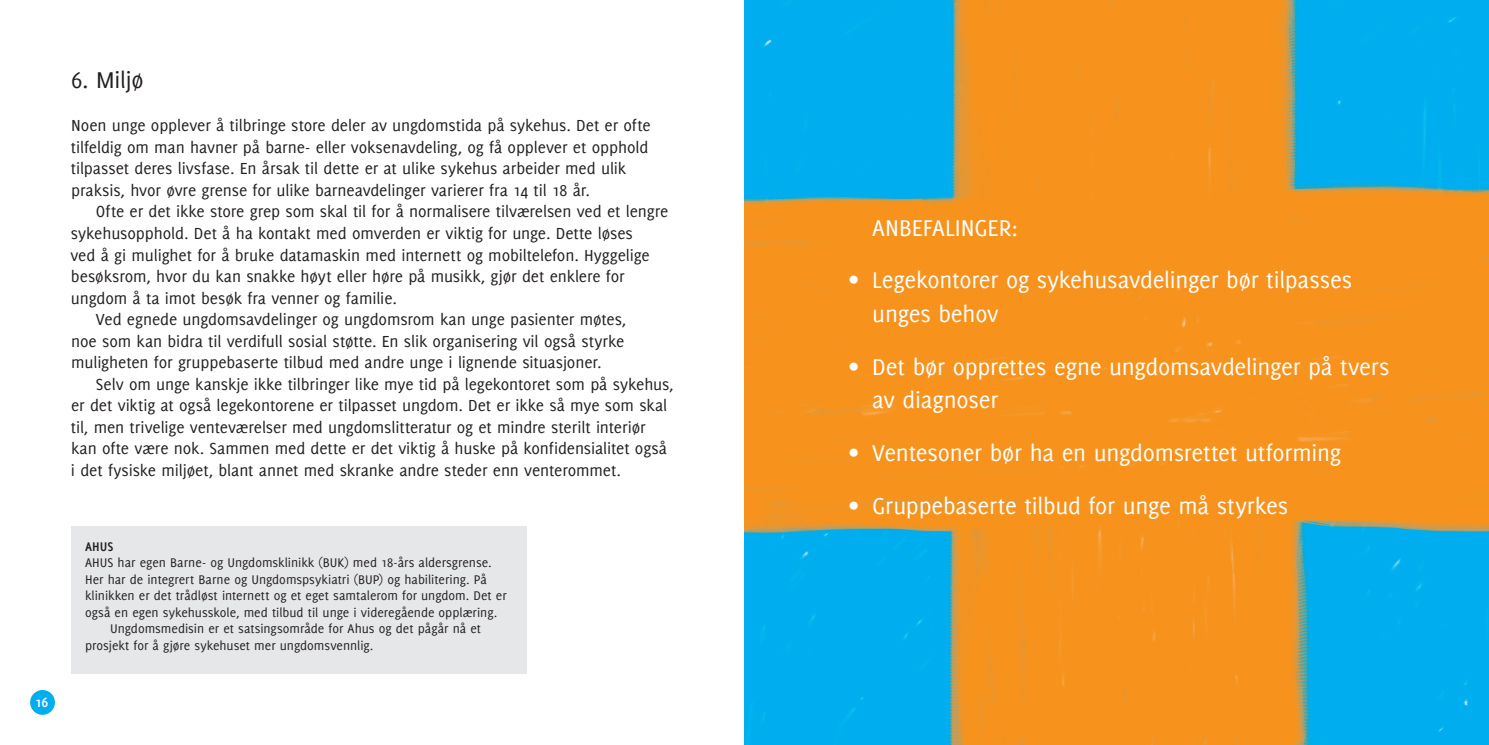
<style>
.page{position:relative;width:1489px;height:745px;background:#fff}
.page>*{position:absolute;margin:0;border:0;box-sizing:border-box;transform-origin:0 0}
.t1{font:25px "Delicious";letter-spacing:-.01em;color:#fff}
.t2{font:25px "Delicious";letter-spacing:-.01em;color:#231f20}
.t3{font:17.5px/21.5px "Delicious";letter-spacing:-.005em;color:#231f20}
.t4{font:700 15px "Delicious";color:#fff}
.t5{font:13.75px/16.5px "Delicious";color:#231f20}
.t6{font:700 13.75px "Delicious";color:#231f20}
.s1{font-family:"DIN"}
</style>
<div class="page">
<div style="left:30px;top:689px;width:25px;height:25px;background:#00aeef;border-radius:50%"></div>
<img style="left:744px;top:0;width:744px;height:744px">
<div style="left:71px;top:526px;width:455px;height:147px;background:#e6e7e9"></div>
<p class="t2" style="left:71px;top:66px;width:74px">6. Miljø</p>
<p class="t3" style="left:71px;top:115px;width:581px">Noen unge opplever å tilbringe store deler av ungdomstida på sykehus. Det er ofte tilfeldig om man havner på barne- eller voksenavdeling, og få opplever et opphold tilpasset deres livsfase. En årsak til dette er at ulike sykehus arbeider med ulik praksis, hvor øvre grense for ulike barneavdelinger varierer fra 14 til 18 år.</p>
<p class="t3" style="left:70px;top:201px;width:599px;text-indent:25px">Ofte er det ikke store grep som skal til for å normalisere tilværelsen ved et lengre sykehusopphold. Det å ha kontakt med omverden er viktig for unge. Dette løses<br>ved å gi mulighet for å bruke datamaskin med internett og mobiltelefon. Hyggelige besøksrom, hvor du kan snakke høyt eller høre på musikk, gjør det enklere for ungdom å ta imot besøk fra venner og familie.</p>
<p class="t3" style="left:71px;top:308px;width:557px;text-align:justify;text-indent:25px">Ved egnede ungdomsavdelinger og ungdomsrom kan unge pasienter møtes, noe som kan bidra til verdifull sosial støtte. En slik organisering vil også styrke muligheten for gruppebaserte tilbud med andre unge i lignende situasjoner.</p>
<p class="t3" style="left:71px;top:373px;width:604px;text-indent:25px">Selv om unge kanskje ikke tilbringer like mye tid på legekontoret som på sykehus, er det viktig at også legekontorene er tilpasset ungdom. Det er ikke så mye som skal til, men trivelige venteværelser med ungdomslitteratur og et mindre sterilt interiør kan ofte være nok. Sammen med dette er det viktig å huske på konfidensialitet også i det fysiske miljøet, blant annet med skranke andre steder enn venterommet.</p>
<p class="t4" style="left:35px;top:692px;width:15px">16</p>
<p class="t6" style="left:85px;top:538px;width:30px">AHUS</p>
<p class="t5" style="left:85px;top:553px;width:423px">AHUS har egen Barne- og Ungdomsklinikk (BUK) med 18-års aldersgrense.<br>Her har de integrert Barne og Ungdomspsykiatri (BUP) og habilitering. På klinikken er det trådløst internett og et eget samtalerom for ungdom. Det er også en egen sykehusskole, med tilbud til unge i videregående opplæring.</p>
<p class="t5" style="left:85px;top:619px;width:397px;text-indent:25px">Ungdomsmedisin er et satsingsområde for Ahus og det pågår nå et prosjekt for å gjøre sykehuset mer ungdomsvennlig.</p>
<p class="t1" style="left:872px;top:213px;width:147px">ANBEFALINGER:</p>
<p class="t1" style="left:847px;top:266px;width:506px"><span class="s1">•</span> Legekontorer og sykehusavdelinger bør tilpasses</p>
<p class="t1" style="left:872px;top:299px;width:128px">unges behov</p>
<p class="t1" style="left:847px;top:352px;width:543px"><span class="s1">•</span> Det bør opprettes egne ungdomsavdelinger på tvers</p>
<p class="t1" style="left:872px;top:386px;width:127px">av diagnoser</p>
<p class="t1" style="left:847px;top:438px;width:495px"><span class="s1">•</span> Ventesoner bør ha en ungdomsrettet utforming</p>
<p class="t1" style="left:847px;top:491px;width:442px"><span class="s1">•</span> Gruppebaserte tilbud for unge må styrkes</p>
</div>
